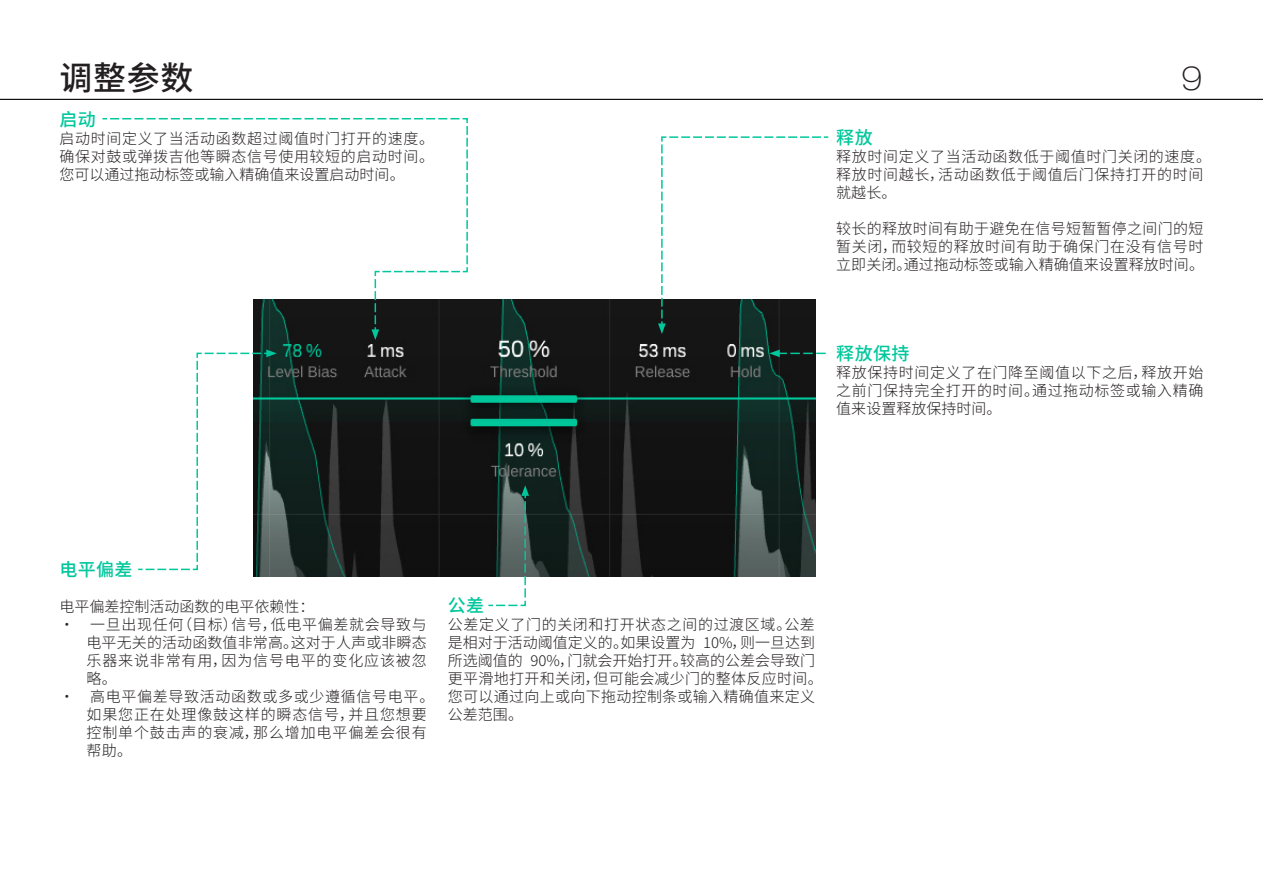
<style>
.page{position:relative;width:1263px;height:893px;background:#fff}
.page>*{position:absolute;margin:0;border:0;box-sizing:border-box;transform-origin:0 0}
.header_1{font:500 33px "Source Han Sans CN";color:#231f20}
.t1{font:100 expanded 33px "Helvetica Neue LT Pro";color:#231f20}
.sub_sub_hl_linksbünd{font:500 18px "Source Han Sans CN";letter-spacing:.02em;color:#00c79c}
.running_text{font:300 15px/18px "Source Han Sans CN";letter-spacing:.04em;color:#231f20;text-align:justify}
.running_text-2{font:300 15px/18px "Source Han Sans CN";letter-spacing:.02em;color:#231f20}
.running_text-3{font:300 15px "Source Han Sans CN";color:#231f20}
</style>
<div class="page">
<hr style="left:0;top:99px;width:1263px;height:1px;background:#000">
<img style="left:254px;top:300px;width:561px;height:276px">
<svg style="left:138px;top:350px;width:139px;height:221px"></svg>
<svg style="left:102px;top:118px;width:367px;height:215px"></svg>
<svg style="left:371px;top:279px;width:8px;height:61px"></svg>
<svg style="left:487px;top:485px;width:42px;height:122px"></svg>
<svg style="left:658px;top:136px;width:171px;height:198px"></svg>
<svg style="left:769px;top:350px;width:57px;height:7px"></svg>
<p class="header_1" style="left:60px;top:59px;width:135px">调整参数</p>
<p class="sub_sub_hl_linksbünd" style="left:60px;top:109px;width:38px">启动</p>
<p class="running_text" style="left:60px;top:130px;width:376px">启动时间定义了当活动函数超过阈值时门打开的速度。确保对鼓或弹拨吉他等瞬态信号使用较短的启动时间。您可以通过拖动标签或输入精确值来设置启动时间。</p>
<h1 class="t1" style="left:1181px;top:59px;width:23px">9</h1>
<p class="sub_sub_hl_linksbünd" style="left:836px;top:127px;width:38px">释放</p>
<p class="running_text" style="left:836px;top:148px;width:376px;text-align:left">释放时间定义了当活动函数低于阈值时门关闭的速度。释放时间越长，活动函数低于阈值后门保持打开的时间就越长。</p>
<p class="running_text" style="left:836px;top:220px;width:369px">较长的释放时间有助于避免在信号短暂暂停之间门的短暂关闭，而较短的释放时间有助于确保门在没有信号时立即关闭。通过拖动标签或输入精确值来设置释放时间。</p>
<p class="sub_sub_hl_linksbünd" style="left:836px;top:343px;width:75px">释放保持</p>
<p class="running_text" style="left:836px;top:364px;width:368px">释放保持时间定义了在门降至阈值以下之后，释放开始之前门保持完全打开的时间。通过拖动标签或输入精确值来设置释放保持时间。</p>
<p class="sub_sub_hl_linksbünd" style="left:60px;top:559px;width:75px">电平偏差</p>
<p class="running_text-3" style="left:60px;top:598px;width:256px">电平偏差控制活动函数的电平依赖性：</p>
<p class="running_text" style="left:87px;top:616px;width:342px;text-indent:-27px">• 一旦出现任何（目标）信号，低电平偏差就会导致与电平无关的活动函数值非常高。这对于人声或非瞬态乐器来说非常有用，因为信号电平的变化应该被忽略。</p>
<p class="running_text" style="left:87px;top:688px;width:349px;text-align:left;text-indent:-27px">• 高电平偏差导致活动函数或多或少遵循信号电平。如果您正在处理像鼓这样的瞬态信号，并且您想要控制单个鼓击声的衰减，那么增加电平偏差会很有帮助。</p>
<p class="sub_sub_hl_linksbünd" style="left:448px;top:595px;width:38px">公差</p>
<p class="running_text-2" style="left:448px;top:616px;width:376px">公差定义了门的关闭和打开状态之间的过渡区域。公差是相对于活动阈值定义的。如果设置为 10%，则一旦达到所选阈值的 90%，门就会开始打开。较高的公差会导致门更平滑地打开和关闭，但可能会减少门的整体反应时间。您可以通过向上或向下拖动控制条或输入精确值来定义公差范围。</p>
</div>
